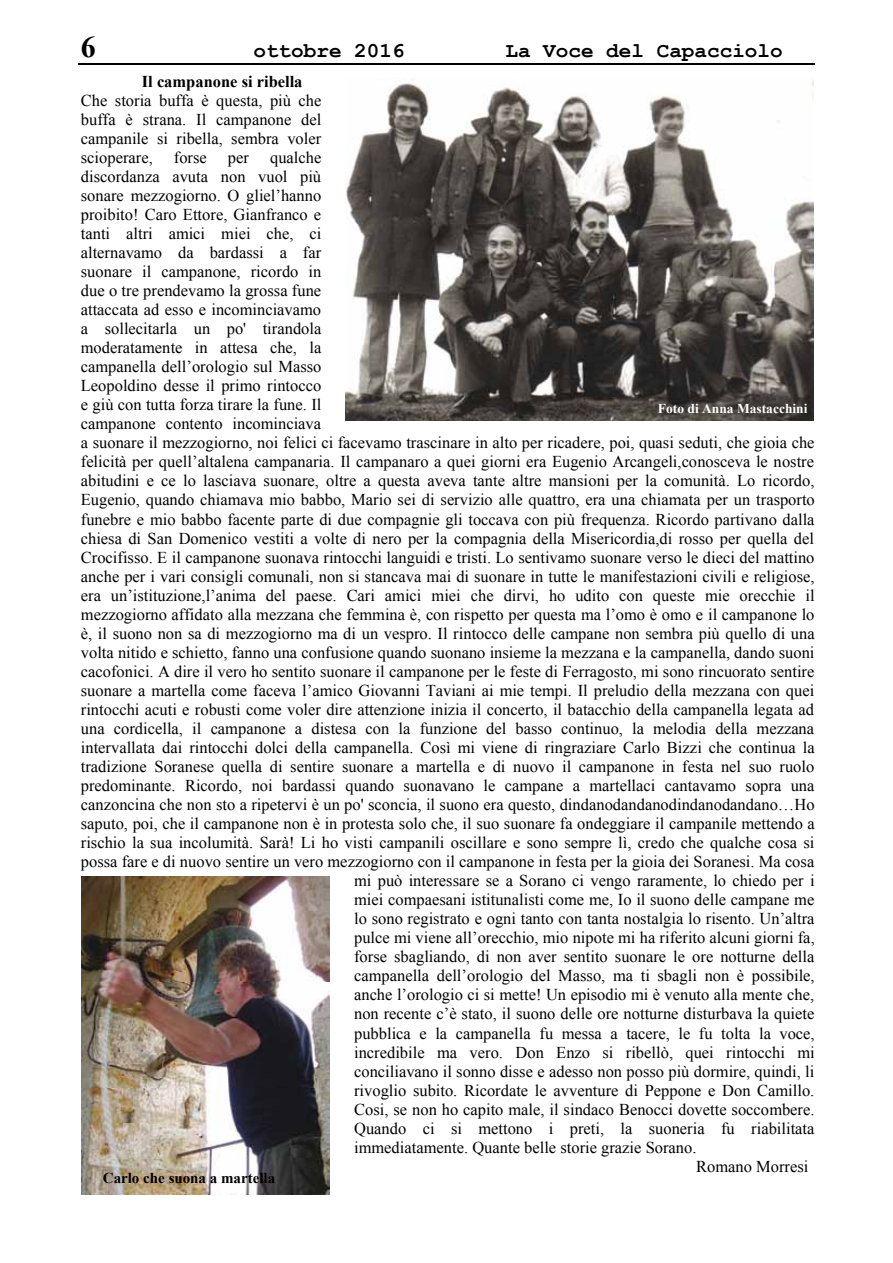
<style>
.page{position:relative;width:893px;height:1263px;background:#fff}
.page>*{position:absolute;margin:0;border:0;box-sizing:border-box;transform-origin:0 0}
.t1{font:700 30px "Times New Roman";color:#000}
.t2{font:700 21px "Courier New";color:#000}
.t3{font:16.5px/19px "Times New Roman";color:#000;text-align:justify}
.t4{font:700 16.5px "Times New Roman";color:#000}
.t5{font:700 15.15px "Times New Roman";color:#000}
.t6{font:700 13.5px "Times New Roman";color:#fff}
</style>
<div class="page">
<hr style="left:79px;top:63px;width:736px;height:1px;background:#000">
<img style="left:346px;top:80px;width:467px;height:340px">
<img style="left:82px;top:877px;width:248px;height:317px">
<h1 class="t1" style="left:81px;top:26px;width:16px">6</h1>
<p class="t2" style="left:253px;top:37px;width:153px">ottobre 2016</p>
<p class="t2" style="left:505px;top:37px;width:279px">La Voce del Capacciolo</p>
<p class="t4" style="left:142px;top:70px;width:162px">Il campanone si ribella</p>
<p class="t3" style="left:81px;top:90px;width:242px">Che storia buffa è questa, più che buffa è strana. Il campanone del campanile si ribella, sembra voler scioperare,</p>
<p class="t3" style="left:174px;top:147px;width:34px">forse</p>
<p class="t3" style="left:228px;top:147px;width:23px">per</p>
<p class="t3" style="left:270px;top:147px;width:53px">qualche</p>
<p class="t3" style="left:81px;top:166px;width:242px">discordanza avuta non vuol più</p>
<p class="t3" style="left:81px;top:186px;width:242px">sonare mezzogiorno. O gliel’hanno</p>
<p class="t3" style="left:81px;top:205px;width:242px">proibito! Caro Ettore, Gianfranco e</p>
<p class="t3" style="left:81px;top:224px;width:242px">tanti altri amici miei che, ci</p>
<p class="t3" style="left:81px;top:243px;width:242px">alternavamo da bardassi a far</p>
<p class="t3" style="left:81px;top:262px;width:242px">suonare il campanone, ricordo in</p>
<p class="t3" style="left:81px;top:281px;width:242px">due o tre prendevamo la grossa fune</p>
<p class="t3" style="left:81px;top:300px;width:242px">attaccata ad esso e incominciavamo</p>
<p class="t3" style="left:81px;top:319px;width:242px">a sollecitarla un po' tirandola</p>
<p class="t3" style="left:81px;top:338px;width:242px">moderatamente in attesa che, la</p>
<p class="t3" style="left:81px;top:357px;width:242px">campanella dell’orologio sul Masso</p>
<p class="t3" style="left:81px;top:376px;width:242px">Leopoldino desse il primo rintocco</p>
<p class="t3" style="left:81px;top:395px;width:242px">e giù con tutta forza tirare la fune. Il</p>
<p class="t3" style="left:81px;top:414px;width:242px">campanone contento incominciava</p>
<p class="t3" style="left:81px;top:433px;width:735px">a suonare il mezzogiorno, noi felici ci facevamo trascinare in alto per ricadere, poi, quasi seduti, che gioia che</p>
<p class="t3" style="left:81px;top:452px;width:735px">felicità per quell’altalena campanaria. Il campanaro a quei giorni era Eugenio Arcangeli,conosceva le nostre</p>
<p class="t3" style="left:81px;top:471px;width:735px">abitudini e ce lo lasciava suonare, oltre a questa aveva tante altre mansioni per la comunità. Lo ricordo,</p>
<p class="t3" style="left:81px;top:490px;width:735px">Eugenio, quando chiamava mio babbo, Mario sei di servizio alle quattro, era una chiamata per un trasporto</p>
<p class="t3" style="left:81px;top:509px;width:735px">funebre e mio babbo facente parte di due compagnie gli toccava con più frequenza. Ricordo partivano dalla</p>
<p class="t3" style="left:81px;top:528px;width:735px">chiesa di San Domenico vestiti a volte di nero per la compagnia della Misericordia,di rosso per quella del</p>
<p class="t3" style="left:81px;top:547px;width:735px">Crocifisso. E il campanone suonava rintocchi languidi e tristi. Lo sentivamo suonare verso le dieci del mattino</p>
<p class="t3" style="left:81px;top:566px;width:735px">anche per i vari consigli comunali, non si stancava mai di suonare in tutte le manifestazioni civili e religiose,</p>
<p class="t3" style="left:81px;top:585px;width:735px">era un’istituzione,l’anima del paese. Cari amici miei che dirvi, ho udito con queste mie orecchie il</p>
<p class="t3" style="left:81px;top:604px;width:735px">mezzogiorno affidato alla mezzana che femmina è, con rispetto per questa ma l’omo è omo e il campanone lo</p>
<p class="t3" style="left:81px;top:623px;width:735px">è, il suono non sa di mezzogiorno ma di un vespro. Il rintocco delle campane non sembra più quello di una</p>
<p class="t3" style="left:81px;top:642px;width:735px">volta nitido e schietto, fanno una confusione quando suonano insieme la mezzana e la campanella, dando suoni</p>
<p class="t3" style="left:81px;top:661px;width:735px">cacofonici. A dire il vero ho sentito suonare il campanone per le feste di Ferragosto, mi sono rincuorato sentire</p>
<p class="t3" style="left:81px;top:680px;width:735px">suonare a martella come faceva l’amico Giovanni Taviani ai mie tempi. Il preludio della mezzana con quei</p>
<p class="t3" style="left:81px;top:699px;width:735px">rintocchi acuti e robusti come voler dire attenzione inizia il concerto, il batacchio della campanella legata ad</p>
<p class="t3" style="left:81px;top:719px;width:735px">una cordicella, il campanone a distesa con la funzione del basso continuo, la melodia della mezzana</p>
<p class="t3" style="left:81px;top:738px;width:735px">intervallata dai rintocchi dolci della campanella. Così mi viene di ringraziare Carlo Bizzi che continua la</p>
<p class="t3" style="left:81px;top:757px;width:735px">tradizione Soranese quella di sentire suonare a martella e di nuovo il campanone in festa nel suo ruolo</p>
<p class="t3" style="left:81px;top:776px;width:735px">predominante. Ricordo, noi bardassi quando suonavano le campane a martellaci cantavamo sopra una</p>
<p class="t3" style="left:81px;top:795px;width:735px">canzoncina che non sto a ripetervi è un po' sconcia, il suono era questo, dindanodandanodindanodandano…Ho</p>
<p class="t3" style="left:81px;top:814px;width:735px">saputo, poi, che il campanone non è in protesta solo che, il suo suonare fa ondeggiare il campanile mettendo a</p>
<p class="t3" style="left:81px;top:833px;width:735px">rischio la sua incolumità. Sarà! Li ho visti campanili oscillare e sono sempre lì, credo che qualche cosa si</p>
<p class="t3" style="left:81px;top:852px;width:735px">possa fare e di nuovo sentire un vero mezzogiorno con il campanone in festa per la gioia dei Soranesi. Ma cosa</p>
<p class="t3" style="left:354px;top:871px;width:462px">mi può interessare se a Sorano ci vengo raramente, lo chiedo per i</p>
<p class="t3" style="left:354px;top:890px;width:462px">miei compaesani istitunalisti come me, Io il suono delle campane me</p>
<p class="t3" style="left:354px;top:909px;width:462px">lo sono registrato e ogni tanto con tanta nostalgia lo risento. Un’altra</p>
<p class="t3" style="left:354px;top:928px;width:462px">pulce mi viene all’orecchio, mio nipote mi ha riferito alcuni giorni fa,</p>
<p class="t3" style="left:354px;top:947px;width:462px">forse sbagliando, di non aver sentito suonare le ore notturne della</p>
<p class="t3" style="left:354px;top:966px;width:462px">campanella dell’orologio del Masso, ma ti sbagli non è possibile,</p>
<p class="t3" style="left:354px;top:985px;width:461px">anche l’orologio ci si mette! Un episodio mi è venuto alla mente che,</p>
<p class="t3" style="left:354px;top:1004px;width:462px">non recente c’è stato, il suono delle ore notturne disturbava la quiete</p>
<p class="t3" style="left:354px;top:1023px;width:462px">pubblica e la campanella fu messa a tacere, le fu tolta la voce,</p>
<p class="t3" style="left:354px;top:1042px;width:462px">incredibile ma vero. Don Enzo si ribellò, quei rintocchi mi</p>
<p class="t3" style="left:354px;top:1061px;width:462px">conciliavano il sonno disse e adesso non posso più dormire, quindi, li</p>
<p class="t3" style="left:354px;top:1080px;width:462px">rivoglio subito. Ricordate le avventure di Peppone e Don Camillo.</p>
<p class="t3" style="left:354px;top:1099px;width:462px">Cosi, se non ho capito male, il sindaco Benocci dovette soccombere.</p>
<p class="t3" style="left:354px;top:1118px;width:462px">Quando ci si mettono i preti, la suoneria fu riabilitata</p>
<p class="t3" style="left:354px;top:1137px;width:344px">immediatamente. Quante belle storie grazie Sorano.</p>
<p class="t3" style="left:696px;top:1156px;width:114px">Romano Morresi</p>
<p class="t6" style="left:658px;top:399px;width:151px">Foto di Anna Mastacchini</p>
<p class="t5" style="left:103px;top:1167px;width:174px">Carlo che suona a martella</p>
</div>
